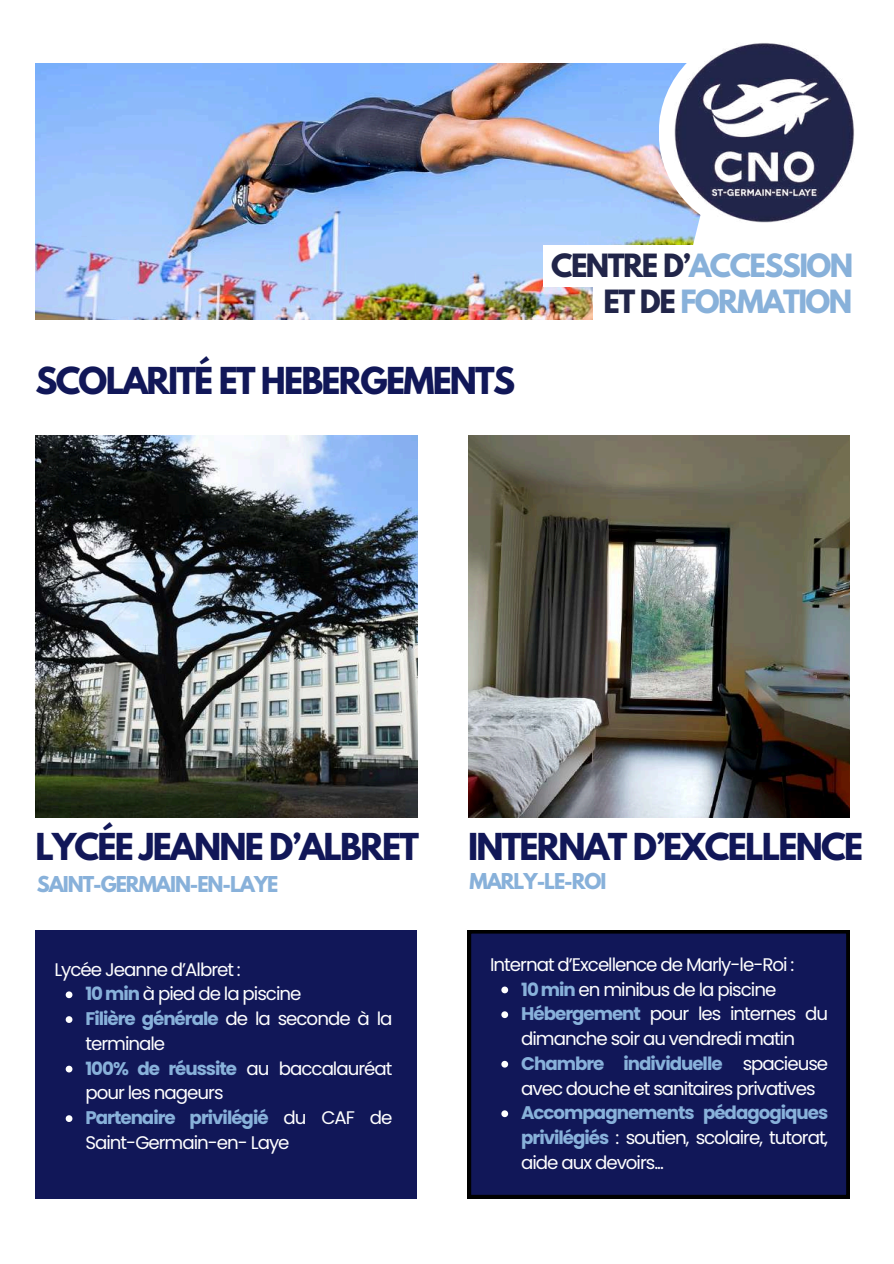
<style>
.page{position:relative;width:894px;height:1264px;background:#fff}
.page>*{position:absolute;margin:0;border:0;box-sizing:border-box;transform-origin:0 0}
.t1{font:700 32.85px "League Spartan";letter-spacing:-.055em;color:#111758}
.t2{font:700 28.35px/36.3px "League Spartan";letter-spacing:-.055em;color:#88b1da;text-align:right}
.t3{font:700 19.35px "League Spartan";letter-spacing:-.055em;color:#88b1da}
.t4{font:18.3px/24.8px "Poppins";letter-spacing:-.055em;color:#fff}
.s1{color:#212549}
.s2{font-weight:700;color:#88b1da}
</style>
<div class="page">
<img style="left:36px;top:64px;width:636px;height:255px">
<svg style="left:672px;top:63px;width:27px;height:182px"></svg>
<div style="left:658px;top:32px;width:203px;height:202px;background:#fff;border-radius:50%"></div>
<img style="left:674px;top:43px;width:180px;height:180px">
<div style="left:543px;top:245px;width:350px;height:42px;background:#fff"></div>
<div style="left:593px;top:283px;width:300px;height:40px;background:#fff"></div>
<img style="left:468px;top:436px;width:381px;height:381px">
<img style="left:35px;top:436px;width:382px;height:381px">
<div style="left:35px;top:930px;width:381px;height:268px;background:#111758"></div>
<div style="left:467px;top:930px;width:382px;height:268px;background:#111758"></div>
<svg style="left:66px;top:991px;width:6px;height:7px"></svg>
<svg style="left:66px;top:1016px;width:6px;height:6px"></svg>
<svg style="left:66px;top:1065px;width:6px;height:7px"></svg>
<svg style="left:66px;top:1115px;width:6px;height:6px"></svg>
<svg style="left:501px;top:986px;width:7px;height:7px"></svg>
<svg style="left:501px;top:1011px;width:7px;height:7px"></svg>
<svg style="left:501px;top:1060px;width:7px;height:7px"></svg>
<svg style="left:501px;top:1110px;width:7px;height:7px"></svg>
<h1 class="t1" style="left:35px;top:364px;width:481px">SCOLARITÉ ET HEBERGEMENTS</h1>
<h2 class="t2" style="left:551px;top:250px;width:303px"><span class="s1">CENTRE D’</span>ACCESSION<br><span class="s1">ET DE</span> FORMATION</h2>
<h1 class="t1" style="left:35px;top:830px;width:385px">LYCÉE JEANNE D’ALBRET</h1>
<h1 class="t1" style="left:468px;top:830px;width:396px">INTERNAT D’EXCELLENCE</h1>
<p class="t3" style="left:37px;top:874px;width:243px">SAINT-GERMAIN-EN-LAYE</p>
<p class="t3" style="left:469px;top:872px;width:138px">MARLY-LE-ROI</p>
<p class="t4" style="left:85px;top:956px;width:308px;text-indent:-31px">Lycée Jeanne d’Albret :<br><span class="s2">10 min</span> à pied de la piscine<br><span class="s2">Filière générale</span> de la seconde à la terminale<br><span class="s2">100% de réussite</span> au baccalauréat pour les nageurs<br><span class="s2">Partenaire privilégié</span> du CAF de<br>Saint-Germain-en- Laye</p>
<p class="t4" style="left:521px;top:952px;width:308px;text-indent:-31px">Internat d’Excellence de Marly-le-Roi :<br><span class="s2">10 min</span> en minibus de la piscine <span class="s2">Hébergement</span> pour les internes du dimanche soir au vendredi matin <span class="s2">Chambre individuelle</span> spacieuse avec douche et sanitaires privatives</p>
<p class="t4" style="left:521px;top:1100px;width:308px;text-align:justify"><span class="s2">Accompagnements pédagogiques privilégiés</span> : soutien, scolaire, tutorat, aide aux devoirs...</p>
</div>
